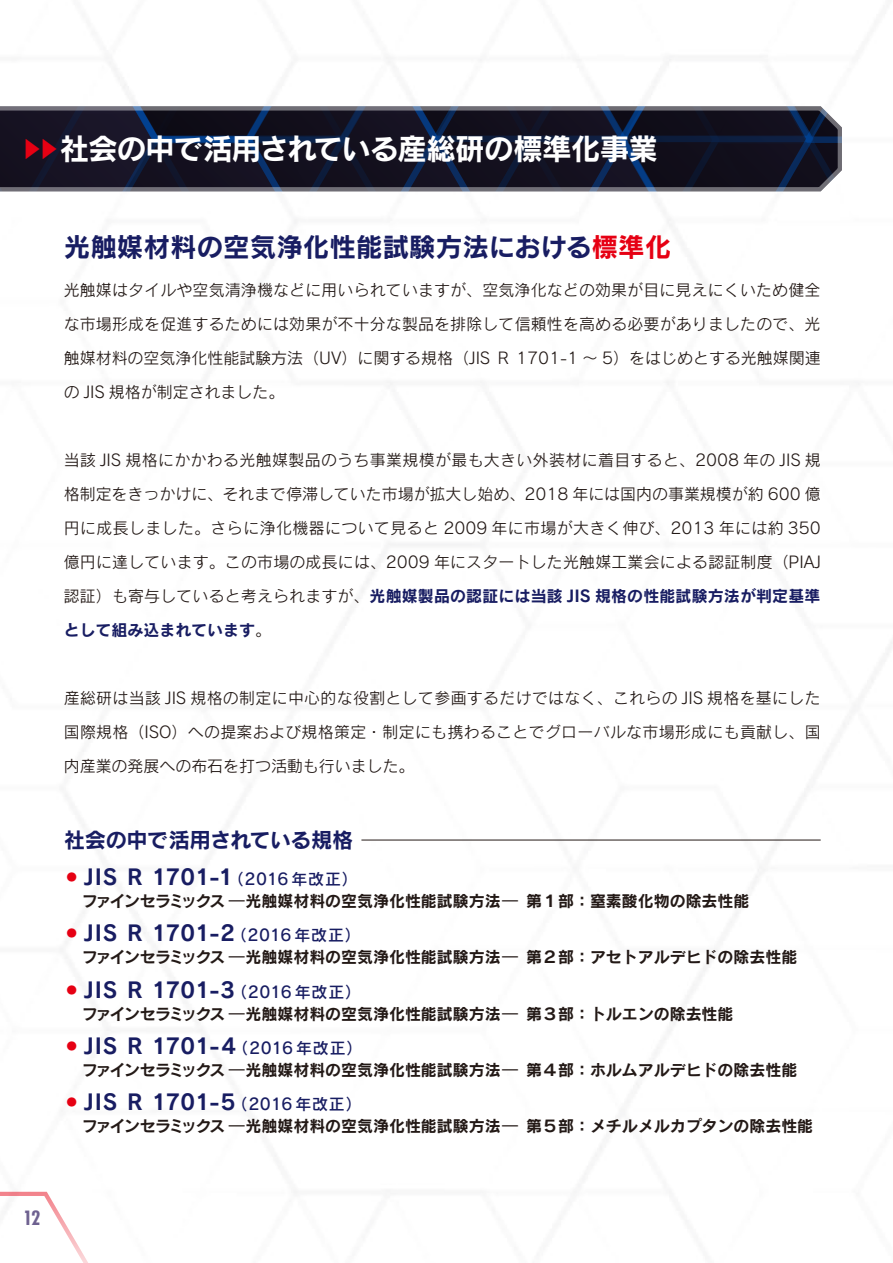
<style>
.page{position:relative;width:893px;height:1263px;background:#fff}
.page>*{position:absolute;margin:0;border:0;box-sizing:border-box;transform-origin:0 0}
.t1{font:29.7px "Rodin Pro B";letter-spacing:-.04em;color:#fff}
.t2{font:26.55px "Rodin Pro B";color:#181d62}
.t3{font:21.3px/37.2px "Rodin Pro B";letter-spacing:-.01em;color:#181d62}
.t4{font:700 condensed 19.2px "Futura Std";color:#6e6190}
.t5{font:15.9px/34px "Rodin Pro M";color:#231916;text-align:justify}
.t6{font:15.9px "Rodin Pro B";color:#231916}
.t7{font:15.9px/34px "Rodin Pro B";letter-spacing:.01em;color:#181d62}
.s1{font-family:"Rodin Pro M";font-size:21.3px;color:#e60013}
.s2{color:#e60013}
.s3{font-family:"Rodin Pro M";color:#231916}
.s4{font-family:"Rodin Pro M";font-size:15.9px;color:#e60013}
.s5{font-family:"Rodin Pro DB";font-size:15.9px}
</style>
<div class="page">
<svg style="left:0;top:106px;width:842px;height:86px;background:#1f2032"></svg>
<hr style="left:361px;top:840px;width:460px;height:1px;background:#231916">
<svg style="left:0;top:1191px;width:88px;height:72px"></svg>
<h1 class="t1" style="left:21px;top:129px;width:638px"><span class="s1">▶▶</span>社会の中で活用されている産総研の標準化事業</h1>
<h2 class="t2" style="left:64px;top:229px;width:609px">光触媒材料の空気浄化性能試験方法における<span class="s2">標準化</span></h2>
<p class="t5" style="left:64px;top:272px;width:758px">光触媒はタイルや空気清浄機などに用いられていますが、空気浄化などの効果が目に見えにくいため健全な市場形成を促進するためには効果が不十分な製品を排除して信頼性を高める必要がありましたので、光触媒材料の空気浄化性能試験方法（UV）に関する規格（JIS R 1701-1 ～ 5）をはじめとする光触媒関連の JIS 規格が制定されました。</p>
<p class="t5" style="left:64px;top:442px;width:759px">当該 JIS 規格にかかわる光触媒製品のうち事業規模が最も大きい外装材に着目すると、2008 年の JIS 規格制定をきっかけに、それまで停滞していた市場が拡大し始め、2018 年には国内の事業規模が約 600 億円に成長しました。さらに浄化機器について見ると 2009 年に市場が大きく伸び、2013 年には約 350億円に達しています。この市場の成長には、2009 年にスタートした光触媒工業会による認証制度（PIAJ</p>
<p class="t7" style="left:64px;top:578px;width:758px"><span class="s3">認証）も寄与していると考えられますが、</span>光触媒製品の認証には当該 JIS 規格の性能試験方法が判定基準として組み込まれています<span class="s3">。</span></p>
<p class="t5" style="left:64px;top:680px;width:758px">産総研は当該 JIS 規格の制定に中心的な役割として参画するだけではなく、これらの JIS 規格を基にした国際規格（ISO）への提案および規格策定・制定にも携わることでグローバルな市場形成にも貢献し、国内産業の発展への布石を打つ活動も行いました。</p>
<h3 class="t3" style="left:64px;top:820px;width:295px">社会の中で活用されている規格<span class="s4">◦</span> JIS R 1701-1<span class="s5">（2016 年改正）</span></h3>
<p class="t6" style="left:82px;top:890px;width:669px">ファインセラミックス —光触媒材料の空気浄化性能試験方法— 第１部：窒素酸化物の除去性能</p>
<h3 class="t3" style="left:64px;top:914px;width:298px"><span class="s4">◦</span> JIS R 1701-2<span class="s5">（2016 年改正）</span></h3>
<p class="t6" style="left:82px;top:947px;width:717px">ファインセラミックス —光触媒材料の空気浄化性能試験方法— 第２部：アセトアルデヒドの除去性能</p>
<h3 class="t3" style="left:64px;top:970px;width:299px"><span class="s4">◦</span> JIS R 1701-3<span class="s5">（2016 年改正）</span></h3>
<p class="t6" style="left:82px;top:1003px;width:653px">ファインセラミックス —光触媒材料の空気浄化性能試験方法— 第３部：トルエンの除去性能</p>
<h3 class="t3" style="left:64px;top:1026px;width:300px"><span class="s4">◦</span> JIS R 1701-4<span class="s5">（2016 年改正）</span></h3>
<p class="t6" style="left:82px;top:1059px;width:717px">ファインセラミックス —光触媒材料の空気浄化性能試験方法— 第４部：ホルムアルデヒドの除去性能</p>
<h3 class="t3" style="left:64px;top:1083px;width:299px"><span class="s4">◦</span> JIS R 1701-5<span class="s5">（2016 年改正）</span></h3>
<p class="t6" style="left:82px;top:1116px;width:733px">ファインセラミックス —光触媒材料の空気浄化性能試験方法— 第５部：メチルメルカプタンの除去性能</p>
<p class="t4" style="left:23px;top:1206px;width:19px">12</p>
</div>
